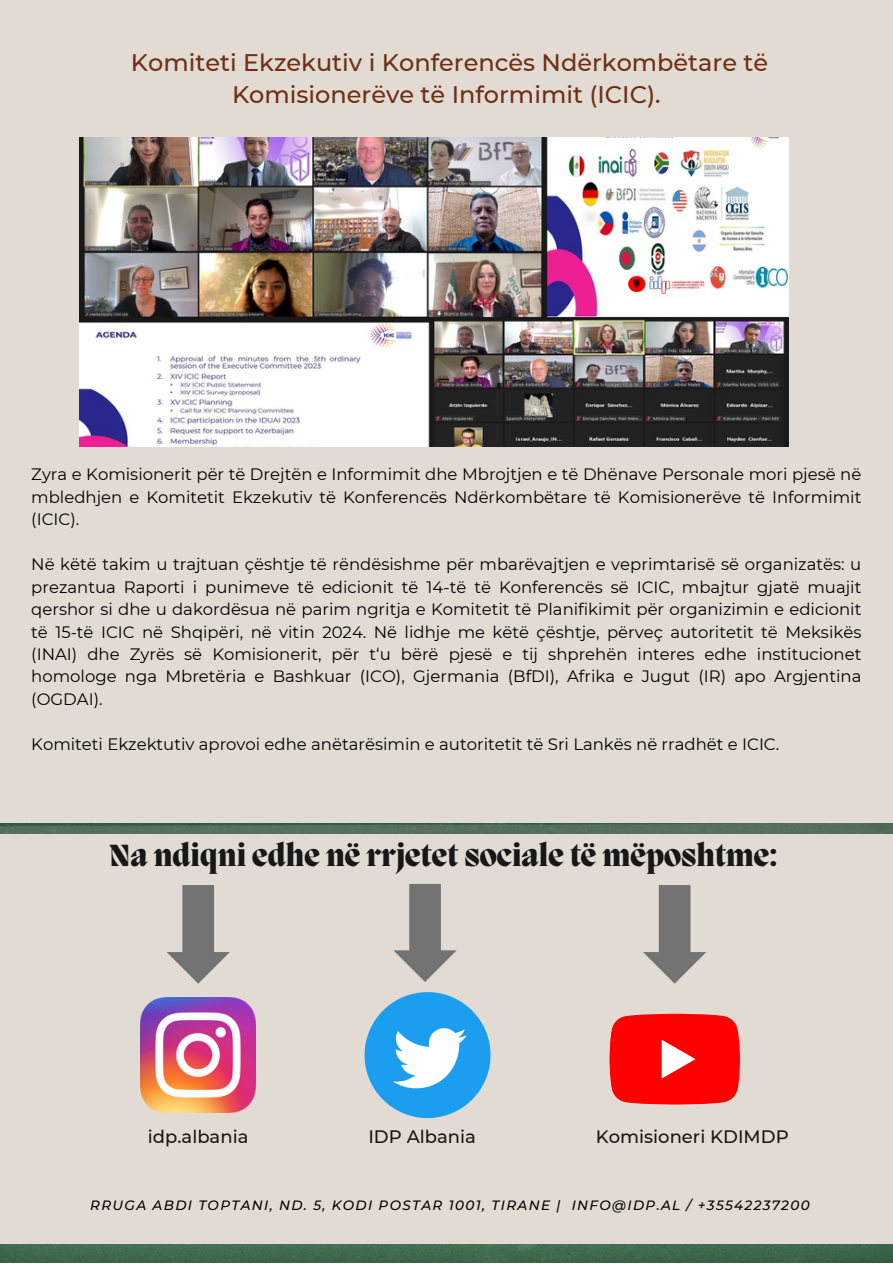
<style>
.page{position:relative;width:893px;height:1264px;background:#fff}
.page>*{position:absolute;margin:0;border:0;box-sizing:border-box;transform-origin:0 0}
.t1{font:800 31.5px "Migra";color:#171717}
.t2{font:500 24px/32.5px "Montserrat";color:#6f3012;text-align:center}
.t3{font:500 18px "Montserrat";color:#171717}
.t4{font:16.5px/22.5px "Montserrat";color:#000;text-align:justify}
.t5{font:italic 500 13.5px "Montserrat";letter-spacing:.1em;color:#000}
</style>
<div class="page">
<div style="left:0;top:0;width:892px;height:1262px;background:#e1dbd3"></div>
<img style="left:0;top:1244px;width:892px;height:18px">
<img style="left:80px;top:137px;width:708px;height:310px">
<img style="left:141px;top:997px;width:114px;height:114px">
<svg style="left:609px;top:1013px;width:131px;height:91px;background:#fc1d1c"></svg>
<svg style="left:364px;top:992px;width:126px;height:126px"></svg>
<svg style="left:166px;top:885px;width:64px;height:98px"></svg>
<img style="left:0;top:823px;width:892px;height:10px">
<svg style="left:393px;top:884px;width:63px;height:98px"></svg>
<svg style="left:643px;top:885px;width:63px;height:98px"></svg>
<p class="t2" style="left:131px;top:46px;width:638px">Komiteti Ekzekutiv i Konferencës Ndërkombëtare të<br>Komisionerëve të Informimit (ICIC).</p>
<p class="t4" style="left:31px;top:463px;width:831px">Zyra e Komisionerit për të Drejtën e Informimit dhe Mbrojtjen e të Dhënave Personale mori pjesë në mbledhjen e Komitetit Ekzekutiv të Konferencës Ndërkombëtare të Komisionerëve të Informimit (ICIC).</p>
<p class="t4" style="left:31px;top:553px;width:831px">Në këtë takim u trajtuan çështje të rëndësishme për mbarëvajtjen e veprimtarisë së organizatës: u prezantua Raporti i punimeve të edicionit të 14-të të Konferencës së ICIC, mbajtur gjatë muajit qershor si dhe u dakordësua në parim ngritja e Komitetit të Planifikimit për organizimin e edicionit të 15-të ICIC në Shqipëri, në vitin 2024. Në lidhje me këtë çështje, përveç autoritetit të Meksikës (INAI) dhe Zyrës së Komisionerit, për t‘u bërë pjesë e tij shprehën interes edhe institucionet homologe nga Mbretëria e Bashkuar (ICO), Gjermania (BfDI), Afrika e Jugut (IR) apo Argjentina (OGDAI).</p>
<p class="t4" style="left:31px;top:732px;width:749px">Komiteti Ekzektutiv aprovoi edhe anëtarësimin e autoritetit të Sri Lankës në rradhët e ICIC.</p>
<p class="t1" style="left:109px;top:840px;width:669px">Na ndiqni edhe në rrjetet sociale të mëposhtme:</p>
<p class="t3" style="left:148px;top:1125px;width:102px">idp.albania</p>
<p class="t3" style="left:368px;top:1125px;width:109px">IDP Albania</p>
<p class="t3" style="left:595px;top:1125px;width:194px">Komisioneri KDIMDP</p>
<p class="t5" style="left:90px;top:1196px;width:721px">RRUGA ABDI TOPTANI, ND. 5, KODI POSTAR 1001, TIRANE | INFO@IDP.AL / +35542237200</p>
</div>
